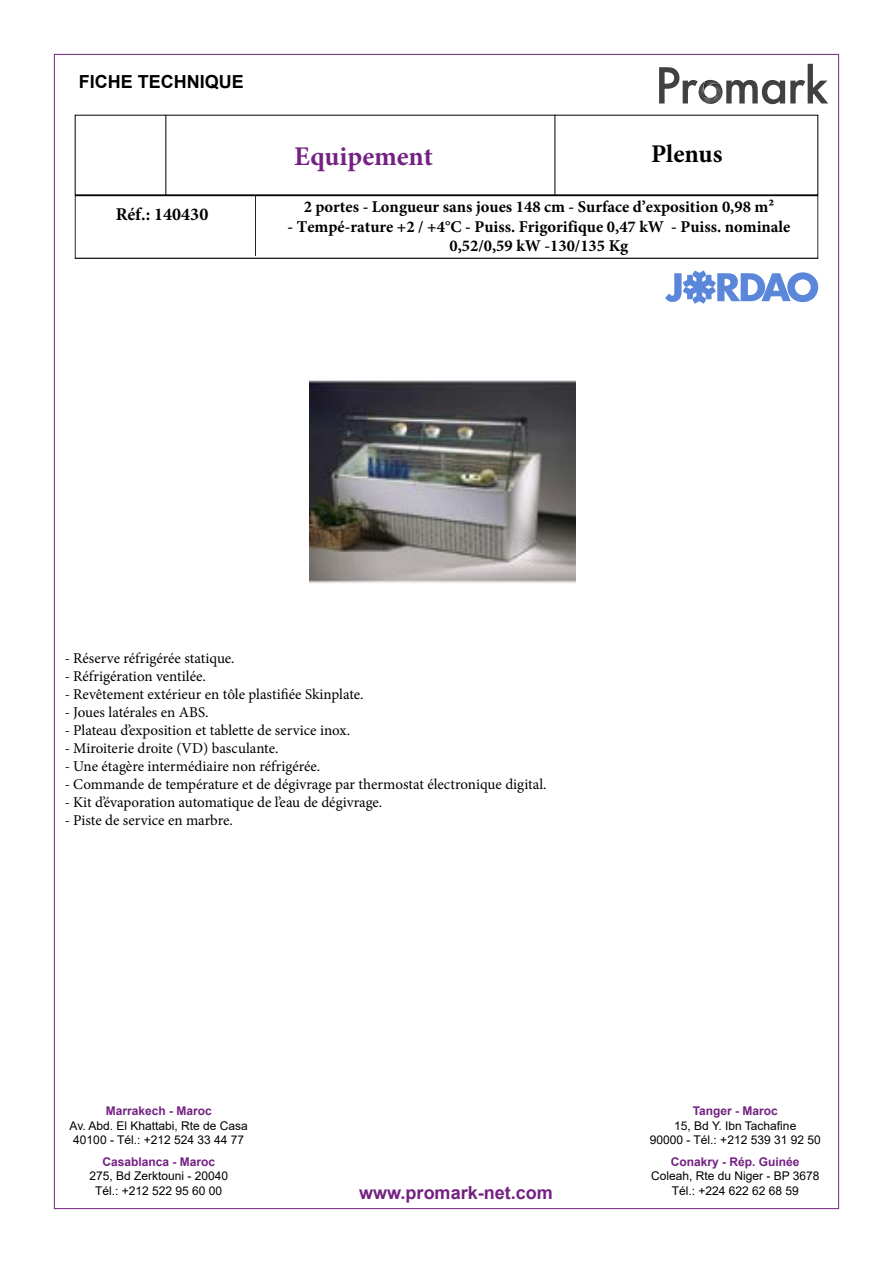
<style>
.page{position:relative;width:893px;height:1263px;background:#fff}
.page>*{position:absolute;margin:0;border:0;box-sizing:border-box;transform-origin:0 0}
.t1{font:700 27px "Minion Pro";letter-spacing:-.005em;color:#742282}
.t2{font:700 25.5px "Minion Pro";letter-spacing:-.005em;color:#000}
.t3{font:700 18px "Arial";color:#742282}
.t4{font:700 18px "Arial";color:#000}
.t5{font:700 18px "Minion Pro";color:#000}
.t6{font:700 16.5px/19.8px "Minion Pro";color:#000;text-align:center}
.t7{font:15px "Minion Pro";color:#000}
.t8{font:12px/14.4px "Arial";color:#000;text-align:center}
.t9{font:700 12px "Arial";color:#742282}
</style>
<div class="page">
<svg style="left:659px;top:64px;width:169px;height:40px"></svg>
<div style="left:75px;top:195px;width:743px;height:64px;border:1px solid #000"></div>
<hr style="left:165px;top:115px;width:1px;height:81px;background:#000">
<hr style="left:555px;top:115px;width:1px;height:80px;background:#000">
<hr style="left:255px;top:196px;width:1px;height:60px;background:#000">
<svg style="left:665px;top:270px;width:153px;height:34px"></svg>
<img style="left:310px;top:380px;width:266px;height:203px">
<p class="t4" style="left:79px;top:69px;width:167px">FICHE TECHNIQUE</p>
<p class="t5" style="left:116px;top:201px;width:94px">Réf.: 140430</p>
<h1 class="t1" style="left:294px;top:137px;width:140px">Equipement</h1>
<h2 class="t2" style="left:651px;top:136px;width:73px">Plenus</h2>
<p class="t6" style="left:304px;top:196px;width:472px">2 portes - Longueur sans joues 148 cm - Surface d’exposition 0,98 m²</p>
<p class="t6" style="left:288px;top:216px;width:504px">- Tempé-rature +2 / +4°C - Puiss. Frigorifique 0,47 kW - Puiss. nominale<br>0,52/0,59 kW -130/135 Kg</p>
<p class="t7" style="left:65px;top:648px;width:171px">- Réserve réfrigérée statique.</p>
<p class="t7" style="left:65px;top:666px;width:143px">- Réfrigération ventilée.</p>
<p class="t7" style="left:65px;top:684px;width:300px">- Revêtement extérieur en tôle plastifiée Skinplate.</p>
<p class="t7" style="left:65px;top:702px;width:145px">- Joues latérales en ABS.</p>
<p class="t7" style="left:65px;top:720px;width:287px">- Plateau d’exposition et tablette de service inox.</p>
<p class="t7" style="left:65px;top:738px;width:215px">- Miroiterie droite (VD) basculante.</p>
<p class="t7" style="left:65px;top:756px;width:257px">- Une étagère intermédiaire non réfrigérée.</p>
<p class="t7" style="left:65px;top:774px;width:483px">- Commande de température et de dégivrage par thermostat électronique digital.</p>
<p class="t7" style="left:65px;top:792px;width:319px">- Kit d’évaporation automatique de l’eau de dégivrage.</p>
<p class="t7" style="left:65px;top:810px;width:170px">- Piste de service en marbre.</p>
<p class="t9" style="left:106px;top:1102px;width:108px">Marrakech - Maroc</p>
<p class="t8" style="left:70px;top:1118px;width:180px">Av. Abd. El Khattabi, Rte de Casa<br>40100 - Tél.: +212 524 33 44 77</p>
<p class="t9" style="left:102px;top:1153px;width:114px">Casablanca - Maroc</p>
<p class="t8" style="left:89px;top:1169px;width:140px">275, Bd Zerktouni - 20040<br>Tél.: +212 522 95 60 00</p>
<p class="t3" style="left:359px;top:1179px;width:195px">www.promark-net.com</p>
<p class="t9" style="left:693px;top:1102px;width:87px">Tanger - Maroc</p>
<p class="t8" style="left:650px;top:1118px;width:172px">15, Bd Y. Ibn Tachafine<br>90000 - Tél.: +212 539 31 92 50</p>
<p class="t9" style="left:671px;top:1153px;width:130px">Conakry - Rép. Guinée</p>
<p class="t8" style="left:651px;top:1169px;width:170px">Coleah, Rte du Niger - BP 3678<br>Tél.: +224 622 62 68 59</p>
</div>
